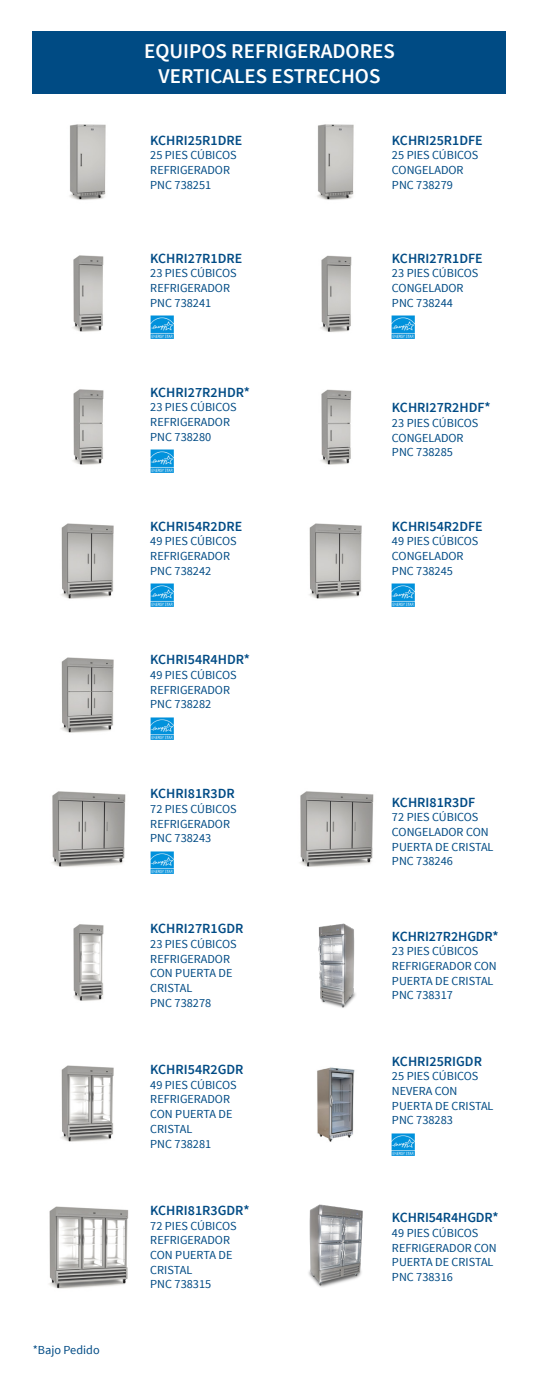
<style>
.page{position:relative;width:539px;height:1386px;background:#fff}
.page>*{position:absolute;margin:0;border:0;box-sizing:border-box;transform-origin:0 0}
.t1{font:600 21px/25.2px "Source Sans Pro";color:#fff;text-align:center}
.t2{font:600 14px "Source Sans Pro";color:#004b85}
.t3{font:12.25px/14.7px "Source Sans Pro";color:#004b85}
</style>
<div class="page">
<div style="left:33px;top:32px;width:472px;height:62px;background:#004b84"></div>
<img style="left:69px;top:124px;width:37px;height:76px">
<img style="left:317px;top:124px;width:37px;height:76px">
<img style="left:72px;top:255px;width:32px;height:77px">
<img style="left:150px;top:316px;width:23px;height:22px">
<img style="left:320px;top:255px;width:32px;height:77px">
<img style="left:391px;top:316px;width:23px;height:22px">
<img style="left:72px;top:389px;width:32px;height:76px">
<img style="left:150px;top:449px;width:23px;height:23px">
<img style="left:320px;top:389px;width:32px;height:76px">
<img style="left:61px;top:523px;width:53px;height:76px">
<img style="left:150px;top:583px;width:23px;height:23px">
<img style="left:309px;top:523px;width:53px;height:76px">
<img style="left:391px;top:583px;width:23px;height:23px">
<img style="left:61px;top:657px;width:53px;height:76px">
<img style="left:150px;top:717px;width:23px;height:23px">
<img style="left:51px;top:791px;width:75px;height:76px">
<img style="left:150px;top:851px;width:23px;height:23px">
<img style="left:299px;top:791px;width:75px;height:76px">
<img style="left:73px;top:924px;width:31px;height:77px">
<img style="left:318px;top:923px;width:38px;height:85px">
<img style="left:61px;top:1065px;width:53px;height:77px">
<img style="left:317px;top:1067px;width:38px;height:75px">
<img style="left:391px;top:1133px;width:23px;height:23px">
<img style="left:49px;top:1206px;width:80px;height:83px">
<img style="left:308px;top:1204px;width:55px;height:84px">
<p class="t3" style="left:33px;top:1342px;width:68px">*Bajo Pedido</p>
<h1 class="t1" style="left:144px;top:39px;width:252px">EQUIPOS REFRIGERADORES<br>VERTICALES ESTRECHOS</h1>
<p class="t2" style="left:150px;top:131px;width:93px">KCHRI25R1DRE</p>
<p class="t3" style="left:150px;top:148px;width:88px">25 PIES CÚBICOS<br>REFRIGERADOR<br>PNC 738251</p>
<p class="t2" style="left:150px;top:249px;width:93px">KCHRI27R1DRE</p>
<p class="t3" style="left:150px;top:266px;width:88px">23 PIES CÚBICOS<br>REFRIGERADOR<br>PNC 738241</p>
<p class="t2" style="left:391px;top:131px;width:92px">KCHRI25R1DFE</p>
<p class="t3" style="left:391px;top:148px;width:88px">25 PIES CÚBICOS<br>CONGELADOR<br>PNC 738279</p>
<p class="t2" style="left:391px;top:249px;width:92px">KCHRI27R1DFE</p>
<p class="t3" style="left:391px;top:266px;width:88px">23 PIES CÚBICOS<br>CONGELADOR<br>PNC 738244</p>
<p class="t2" style="left:150px;top:383px;width:101px">KCHRI27R2HDR*</p>
<p class="t3" style="left:150px;top:400px;width:88px">23 PIES CÚBICOS<br>REFRIGERADOR<br>PNC 738280</p>
<p class="t2" style="left:391px;top:399px;width:100px">KCHRI27R2HDF*</p>
<p class="t3" style="left:391px;top:416px;width:88px">23 PIES CÚBICOS<br>CONGELADOR<br>PNC 738285</p>
<p class="t2" style="left:150px;top:517px;width:93px">KCHRI54R2DRE</p>
<p class="t3" style="left:150px;top:534px;width:88px">49 PIES CÚBICOS<br>REFRIGERADOR<br>PNC 738242</p>
<p class="t2" style="left:150px;top:651px;width:101px">KCHRI54R4HDR*</p>
<p class="t3" style="left:150px;top:668px;width:88px">49 PIES CÚBICOS<br>REFRIGERADOR<br>PNC 738282</p>
<p class="t2" style="left:150px;top:785px;width:86px">KCHRI81R3DR</p>
<p class="t3" style="left:150px;top:802px;width:88px">72 PIES CÚBICOS<br>REFRIGERADOR<br>PNC 738243</p>
<p class="t2" style="left:150px;top:920px;width:95px">KCHRI27R1GDR</p>
<p class="t3" style="left:150px;top:937px;width:88px">23 PIES CÚBICOS<br>REFRIGERADOR<br>CON PUERTA DE<br>CRISTAL<br>PNC 738278</p>
<p class="t2" style="left:150px;top:1061px;width:95px">KCHRI54R2GDR</p>
<p class="t3" style="left:150px;top:1078px;width:88px">49 PIES CÚBICOS<br>REFRIGERADOR<br>CON PUERTA DE<br>CRISTAL<br>PNC 738281</p>
<p class="t2" style="left:150px;top:1201px;width:101px">KCHRI81R3GDR*</p>
<p class="t3" style="left:150px;top:1218px;width:88px">72 PIES CÚBICOS<br>REFRIGERADOR<br>CON PUERTA DE<br>CRISTAL<br>PNC 738315</p>
<p class="t2" style="left:391px;top:517px;width:92px">KCHRI54R2DFE</p>
<p class="t3" style="left:391px;top:534px;width:88px">49 PIES CÚBICOS<br>CONGELADOR<br>PNC 738245</p>
<p class="t2" style="left:391px;top:793px;width:85px">KCHRI81R3DF</p>
<p class="t3" style="left:391px;top:810px;width:103px">72 PIES CÚBICOS<br>CONGELADOR CON<br>PUERTA DE CRISTAL<br>PNC 738246</p>
<p class="t2" style="left:391px;top:927px;width:108px">KCHRI27R2HGDR*</p>
<p class="t3" style="left:391px;top:944px;width:106px">23 PIES CÚBICOS<br>REFRIGERADOR CON<br>PUERTA DE CRISTAL<br>PNC 738317</p>
<p class="t2" style="left:391px;top:1052px;width:91px">KCHRI25RIGDR</p>
<p class="t3" style="left:391px;top:1069px;width:103px">25 PIES CÚBICOS<br>NEVERA CON<br>PUERTA DE CRISTAL<br>PNC 738283</p>
<p class="t2" style="left:391px;top:1209px;width:108px">KCHRI54R4HGDR*</p>
<p class="t3" style="left:391px;top:1226px;width:106px">49 PIES CÚBICOS<br>REFRIGERADOR CON<br>PUERTA DE CRISTAL<br>PNC 738316</p>
</div>
